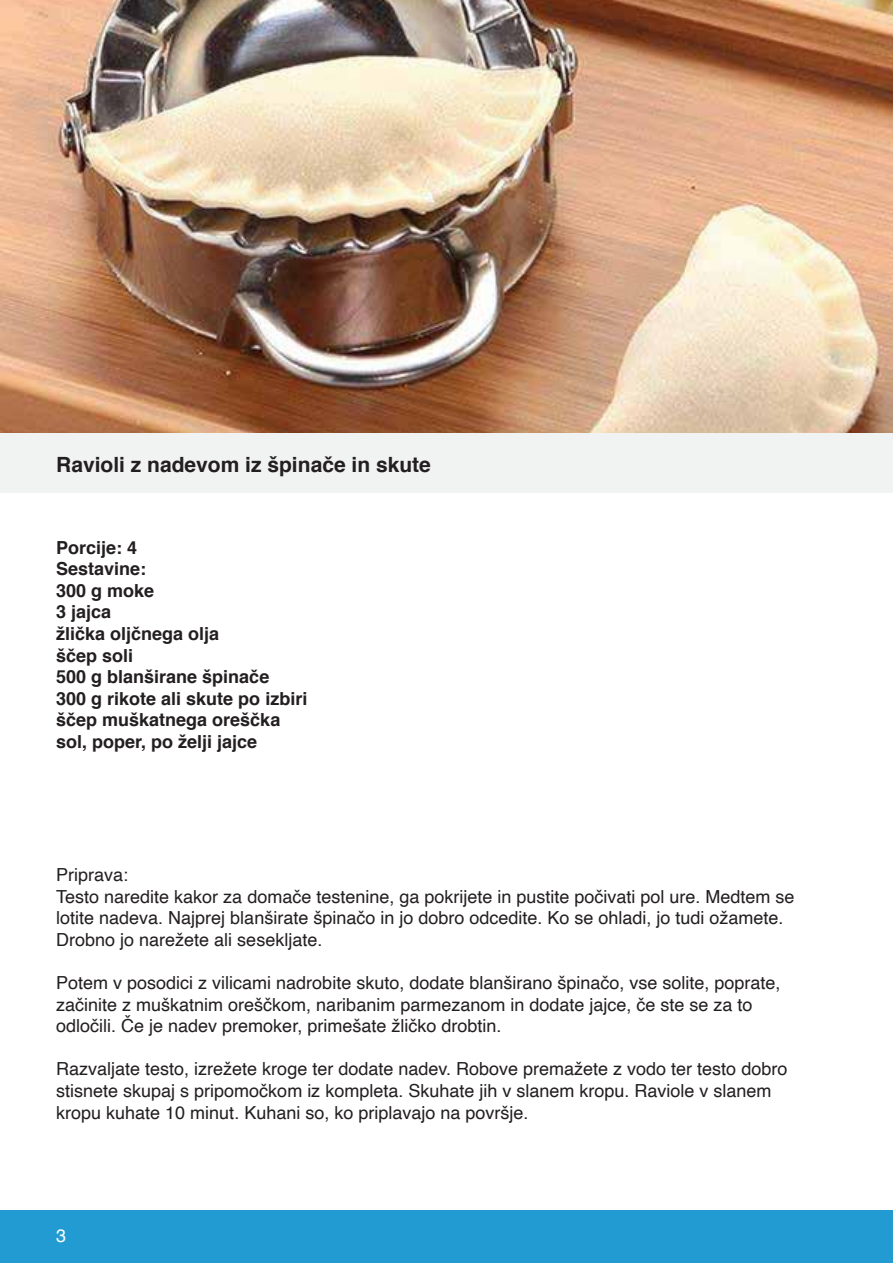
<style>
.page{position:relative;width:893px;height:1263px;background:#fff}
.page>*{position:absolute;margin:0;border:0;box-sizing:border-box;transform-origin:0 0}
.t1{font:700 21px "Helvetica";color:#231f20}
.t2{font:18px/21.6px "Helvetica";color:#231f20}
.t3{font:700 18px/21.6px "Helvetica";color:#231f20}
.t4{font:18px "Helvetica";color:#fff}
</style>
<div class="page">
<div style="left:0;top:1210px;width:893px;height:53px;background:#229bd3"></div>
<div style="left:0;top:433px;width:893px;height:60px;background:#f1f2f2"></div>
<img style="left:0;top:0;width:893px;height:433px">
<p class="t1" style="left:56px;top:447px;width:376px">Ravioli z nadevom iz špinače in skute</p>
<p class="t3" style="left:56px;top:537px;width:253px">Porcije: 4<br>Sestavine:<br>300 g moke<br>3 jajca<br>žlička oljčnega olja<br>ščep soli<br>500 g blanširane špinače<br>300 g rikote ali skute po izbiri ščep muškatnega oreščka sol, poper, po želji jajce</p>
<p class="t2" style="left:56px;top:864px;width:740px">Priprava:<br>Testo naredite kakor za domače testenine, ga pokrijete in pustite počivati pol ure. Medtem se lotite nadeva. Najprej blanširate špinačo in jo dobro odcedite. Ko se ohladi, jo tudi ožamete.<br>Drobno jo narežete ali sesekljate.</p>
<p class="t2" style="left:56px;top:972px;width:726px">Potem v posodici z vilicami nadrobite skuto, dodate blanširano špinačo, vse solite, poprate, začinite z muškatnim oreščkom, naribanim parmezanom in dodate jajce, če ste se za to odločili. Če je nadev premoker, primešate žličko drobtin.</p>
<p class="t2" style="left:56px;top:1059px;width:733px">Razvaljate testo, izrežete kroge ter dodate nadev. Robove premažete z vodo ter testo dobro stisnete skupaj s pripomočkom iz kompleta. Skuhate jih v slanem kropu. Raviole v slanem kropu kuhate 10 minut. Kuhani so, ko priplavajo na površje.</p>
<p class="t4" style="left:56px;top:1222px;width:12px">3</p>
</div>
